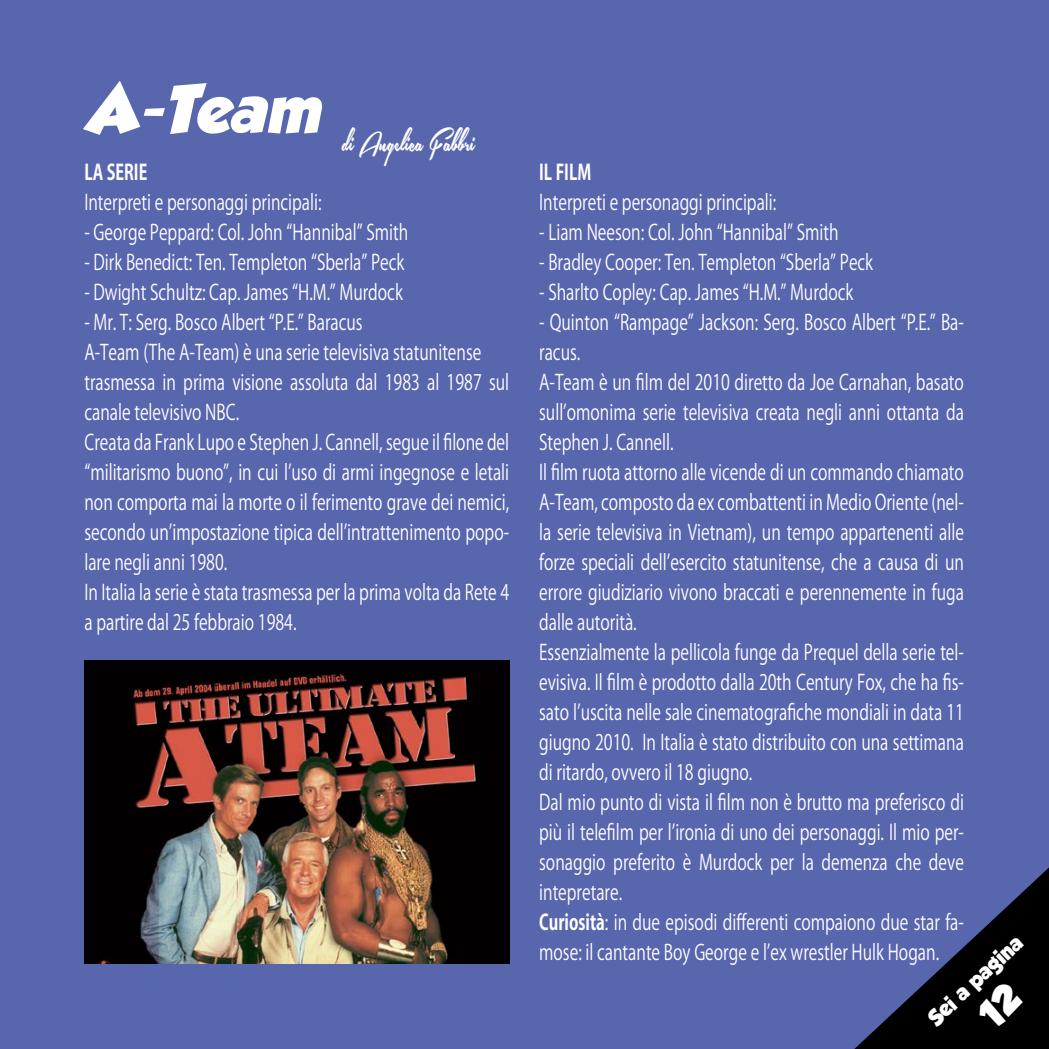
<style>
.page{position:relative;width:1049px;height:1049px;background:#5866ae}
.page>*{position:absolute;margin:0;border:0;box-sizing:border-box;transform-origin:0 0}
.t1{font:italic 60px "GROBOLD";color:#fff}
.t2{font:42.5px "Southern Aire Personal Use Only";letter-spacing:-.005em;color:#fff;scale:.6 1}
.t3{font:21.25px/30px "Koz Go Pr 6 N";color:#fff;scale:.75 1}
.t4{font:700 21.25px "Koz Go Pr 6 N";color:#fff;scale:.75 1}
.t5{font:20px "GROBOLD";color:#fff}
.s1{font-weight:700}
</style>
<div class="page">
<img style="left:84px;top:660px;width:425px;height:304px">
<svg style="left:854px;top:867px;width:195px;height:182px"></svg>
<h1 class="t1" style="left:85px;top:74px;width:250px">A-Team</h1>
<h2 class="t2" style="left:343px;top:120px;width:222px">di Angelica Fabbri</h2>
<p class="t4" style="left:84px;top:160px;width:85px">LA SERIE</p>
<p class="t3" style="left:84px;top:188px;width:318px">Interpreti e personaggi principali:</p>
<p class="t3" style="left:84px;top:218px;width:433px">- George Peppard: Col. John “Hannibal” Smith</p>
<p class="t3" style="left:84px;top:248px;width:428px">- Dirk Benedict: Ten. Templeton “Sberla” Peck</p>
<p class="t3" style="left:84px;top:278px;width:426px">- Dwight Schultz: Cap. James “H.M.” Murdock</p>
<p class="t3" style="left:84px;top:308px;width:568px">- Mr. T: Serg. Bosco Albert “P.E.” Baracus<br>A-Team (The A-Team) è una serie televisiva statunitense trasmessa in prima visione assoluta dal 1983 al 1987 sul canale televisivo NBC.<br>Creata da Frank Lupo e Stephen J. Cannell, segue il filone del “militarismo buono”, in cui l’uso di armi ingegnose e letali non comporta mai la morte o il ferimento grave dei nemici, secondo un’impostazione tipica dell’intrattenimento popo&shy;lare negli anni 1980.<br>In Italia la serie è stata trasmessa per la prima volta da Rete 4 a partire dal 25 febbraio 1984.</p>
<p class="t4" style="left:539px;top:160px;width:71px">IL FILM</p>
<p class="t3" style="left:539px;top:188px;width:318px">Interpreti e personaggi principali:</p>
<p class="t3" style="left:539px;top:218px;width:401px">- Liam Neeson: Col. John “Hannibal” Smith</p>
<p class="t3" style="left:539px;top:248px;width:447px">- Bradley Cooper: Ten. Templeton “Sberla” Peck</p>
<p class="t3" style="left:539px;top:278px;width:421px">- Sharlto Copley: Cap. James “H.M.” Murdock</p>
<p class="t3" style="left:539px;top:308px;width:568px">- Quinton “Rampage” Jackson: Serg. Bosco Albert “P.E.” Ba&shy;racus.<br>A-Team è un film del 2010 diretto da Joe Carnahan, basato sull’omonima serie televisiva creata negli anni ottanta da Stephen J. Cannell.<br>Il film ruota attorno alle vicende di un commando chiamato A-Team, composto da ex combattenti in Medio Oriente (nel&shy;la serie televisiva in Vietnam), un tempo appartenenti alle forze speciali dell’esercito statunitense, che a causa di un errore giudiziario vivono braccati e perennemente in fuga dalle autorità.<br>Essenzialmente la pellicola funge da Prequel della serie tel&shy;evisiva. Il film è prodotto dalla 20th Century Fox, che ha fis&shy;sato l’uscita nelle sale cinematografiche mondiali in data 11 giugno 2010. In Italia è stato distribuito con una settimana di ritardo, ovvero il 18 giugno.<br>Dal mio punto di vista il film non è brutto ma preferisco di più il telefilm per l’ironia di uno dei personaggi. Il mio per&shy;sonaggio preferito è Murdock per la demenza che deve intepretare.<br><span class="s1">Curiosità</span>: in due episodi differenti compaiono due star fa&shy;mose: il cantante Boy George e l’ex wrestler Hulk Hogan.</p>
<p class="t5" style="left:923px;top:1012px;width:122px;rotate:-43deg">Sei a pagina</p>
</div>
